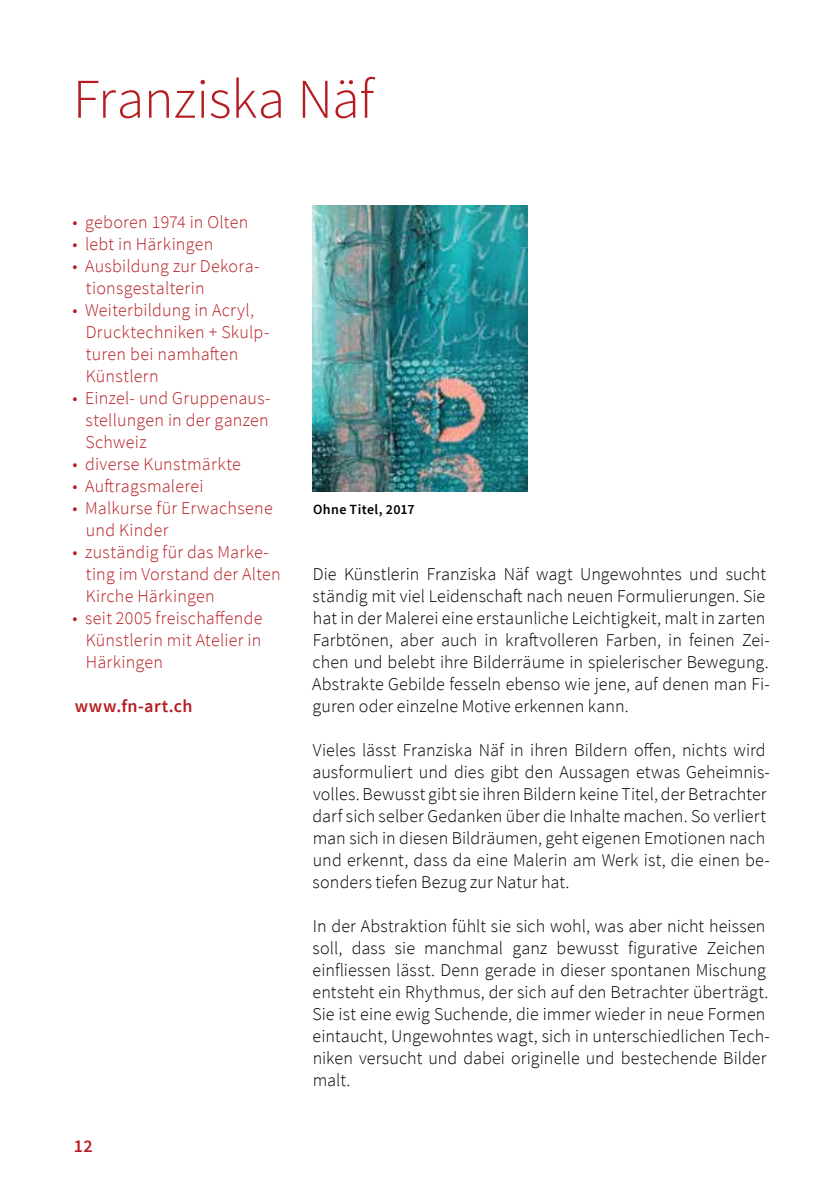
<style>
.page{position:relative;width:840px;height:1191px;background:#fff}
.page>*{position:absolute;margin:0;border:0;box-sizing:border-box;transform-origin:0 0}
.t1{font:300 56px "Source Sans Pro";letter-spacing:-.005em;color:#b61d22}
.t2{font:300 18px/22px "Source Sans Pro";letter-spacing:.005em;color:#000}
.t3{font:300 18px/22px "Source Sans Pro";letter-spacing:.015em;color:#b61d22}
.t4{font:600 18px "Source Sans Pro";letter-spacing:.025em;color:#b61d22}
.t5{font:600 14px "Source Sans Pro";letter-spacing:.025em;color:#000}
</style>
<div class="page">
<img style="left:312px;top:206px;width:215px;height:286px">
<h1 class="t1" style="left:73px;top:65px;width:302px">Franziska Näf</h1>
<p class="t3" style="left:72px;top:211px;width:177px">• geboren 1974 in Olten</p>
<p class="t3" style="left:72px;top:233px;width:142px">• lebt in Härkingen</p>
<p class="t3" style="left:86px;top:255px;width:174px;text-indent:-13px">• Ausbildung zur Dekora&shy;tionsgestalterin</p>
<p class="t3" style="left:86px;top:299px;width:185px;text-indent:-13px">• Weiterbildung in Acryl,<br>Drucktechniken + Skulp&shy;turen bei namhaften<br>Künstlern</p>
<p class="t3" style="left:85px;top:387px;width:186px;text-align:justify;text-indent:-13px">• Einzel- und Gruppenaus&shy;stellungen in der ganzen Schweiz</p>
<p class="t3" style="left:73px;top:453px;width:170px">• diverse Kunstmärkte</p>
<p class="t3" style="left:73px;top:475px;width:132px">• Auftragsmalerei</p>
<p class="t3" style="left:86px;top:497px;width:188px;text-indent:-13px">• Malkurse für Erwachsene und Kinder</p>
<p class="t3" style="left:86px;top:541px;width:196px;text-indent:-13px">• zuständig für das Marke&shy;ting im Vorstand der Alten<br>Kirche Härkingen</p>
<p class="t3" style="left:86px;top:607px;width:178px;text-align:justify;text-indent:-13px">• seit 2005 freischaffende Künstlerin mit Atelier in Härkingen</p>
<p class="t4" style="left:75px;top:694px;width:119px">www.fn-art.ch</p>
<p class="t4" style="left:74px;top:1134px;width:20px">12</p>
<p class="t5" style="left:313px;top:500px;width:103px">Ohne Titel, 2017</p>
<p class="t2" style="left:312px;top:563px;width:459px">Die Künstlerin Franziska Näf wagt Ungewohntes und sucht ständig mit viel Leidenschaft nach neuen Formulierungen. Sie hat in der Malerei eine erstaunliche Leichtigkeit, malt in zarten Farbtönen, aber auch in kraftvolleren Farben, in feinen Zei&shy;chen und belebt ihre Bilderräume in spielerischer Bewegung.<br>Abstrakte Gebilde fesseln ebenso wie jene, auf denen man Fi&shy;guren oder einzelne Motive erkennen kann.</p>
<p class="t2" style="left:312px;top:739px;width:459px">Vieles lässt Franziska Näf in ihren Bildern offen, nichts wird ausformuliert und dies gibt den Aussagen etwas Geheimnis&shy;volles. Bewusst gibt sie ihren Bildern keine Titel, der Betrachter darf sich selber Gedanken über die Inhalte machen. So verliert man sich in diesen Bildräumen, geht eigenen Emotionen nach und erkennt, dass da eine Malerin am Werk ist, die einen be&shy;sonders tiefen Bezug zur Natur hat.</p>
<p class="t2" style="left:312px;top:915px;width:458px">In der Abstraktion fühlt sie sich wohl, was aber nicht heissen soll, dass sie manchmal ganz bewusst figurative Zeichen einfliessen lässt. Denn gerade in dieser spontanen Mischung entsteht ein Rhythmus, der sich auf den Betrachter überträgt.<br>Sie ist eine ewig Suchende, die immer wieder in neue Formen eintaucht, Ungewohntes wagt, sich in unterschiedlichen Tech&shy;niken versucht und dabei originelle und bestechende Bilder malt.</p>
</div>
